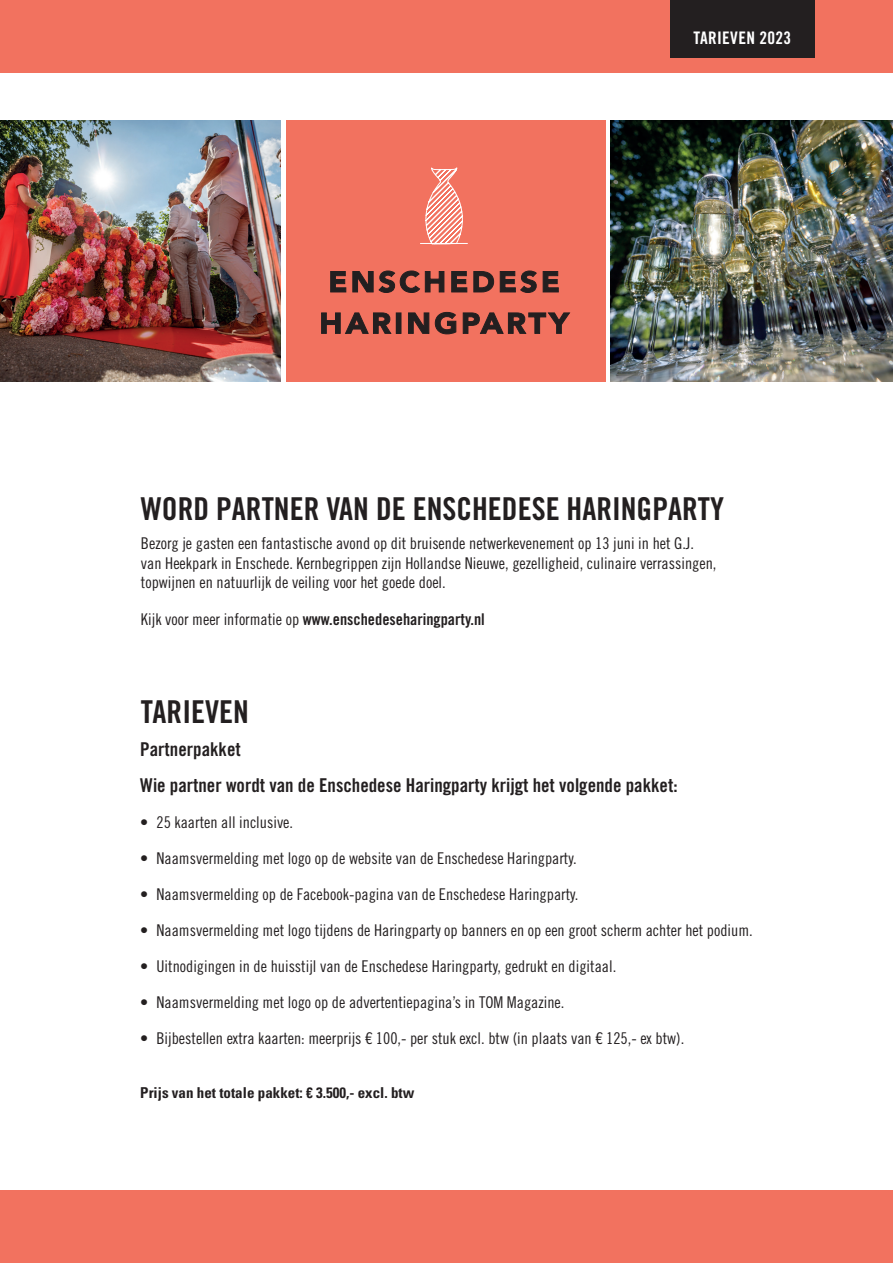
<style>
.page{position:relative;width:893px;height:1263px;background:#fff}
.page>*{position:absolute;margin:0;border:0;box-sizing:border-box;transform-origin:0 0}
.t1{font:31.5px "Trade Gothic LT Std Bd Cn 20";color:#231f20}
.t2{font:19.05px/36px "Trade Gothic LT Std Bd Cn 20";color:#231f20}
.t3{font:17.25px "Trade Gothic LT Std Bd Cn 20";letter-spacing:.02em;color:#fff}
.t4{font:16.2px/19.5px "Trade Gothic LT Std Cn 18";color:#231f20}
.t5{font:16.2px "Trade Gothic LT Std Bd Cn 20";color:#231f20}
.t6{font:700 condensed 15px "Univers LT Std";color:#231f20}
.s1{font-family:"Trade Gothic LT Std Cn 18"}
</style>
<div class="page">
<div style="left:0;top:0;width:893px;height:73px;background:#f2725f"></div>
<div style="left:670px;top:0;width:144px;height:58px;background:#231f20"></div>
<div style="left:286px;top:120px;width:319px;height:261px;background:#f2725f"></div>
<img style="left:0;top:120px;width:280px;height:261px">
<img style="left:611px;top:120px;width:282px;height:261px">
<svg style="left:426px;top:167px;width:37px;height:76px"></svg>
<hr style="left:420px;top:243px;width:48px;height:1px;background:#fff">
<svg style="left:331px;top:271px;width:15px;height:21px"></svg>
<svg style="left:353px;top:271px;width:20px;height:21px"></svg>
<svg style="left:379px;top:271px;width:65px;height:21px"></svg>
<svg style="left:452px;top:271px;width:15px;height:21px"></svg>
<svg style="left:474px;top:271px;width:20px;height:21px"></svg>
<svg style="left:500px;top:271px;width:15px;height:21px"></svg>
<svg style="left:521px;top:271px;width:15px;height:21px"></svg>
<svg style="left:543px;top:271px;width:15px;height:21px"></svg>
<svg style="left:322px;top:313px;width:18px;height:20px"></svg>
<svg style="left:346px;top:313px;width:45px;height:20px"></svg>
<div style="left:396px;top:313px;width:5px;height:20px;background:#231f20"></div>
<svg style="left:408px;top:313px;width:21px;height:20px"></svg>
<svg style="left:435px;top:312px;width:21px;height:22px"></svg>
<svg style="left:463px;top:313px;width:106px;height:20px"></svg>
<div style="left:0;top:1191px;width:893px;height:72px;background:#f2725f"></div>
<p class="t3" style="left:693px;top:27px;width:99px">TARIEVEN 2023</p>
<h1 class="t1" style="left:141px;top:490px;width:585px">WORD PARTNER VAN DE ENSCHEDESE HARINGPARTY</h1>
<p class="t4" style="left:141px;top:534px;width:577px">Bezorg je gasten een fantastische avond op dit bruisende netwerkevenement op 13 juni in het G.J. van Heekpark in Enschede. Kernbegrippen zijn Hollandse Nieuwe, gezelligheid, culinaire verrassingen, topwijnen en natuurlijk de veiling voor het goede doel.</p>
<p class="t5" style="left:141px;top:609px;width:345px"><span class="s1">Kijk voor meer informatie op</span> www.enschedeseharingparty.nl</p>
<h1 class="t1" style="left:141px;top:693px;width:109px">TARIEVEN</h1>
<p class="t2" style="left:140px;top:731px;width:539px">Partnerpakket<br>Wie partner wordt van de Enschedese Haringparty krijgt het volgende pakket:</p>
<p class="t4" style="left:140px;top:812px;width:154px">• 25 kaarten all inclusive.</p>
<p class="t4" style="left:140px;top:848px;width:438px">• Naamsvermelding met logo op de website van de Enschedese Haringparty.</p>
<p class="t4" style="left:140px;top:884px;width:440px">• Naamsvermelding op de Facebook-pagina van de Enschedese Haringparty.</p>
<p class="t4" style="left:140px;top:920px;width:614px">• Naamsvermelding met logo tijdens de Haringparty op banners en op een groot scherm achter het podium.</p>
<p class="t4" style="left:140px;top:956px;width:477px">• Uitnodigingen in de huisstijl van de Enschedese Haringparty, gedrukt en digitaal.</p>
<p class="t4" style="left:140px;top:992px;width:426px">• Naamsvermelding met logo op de advertentiepagina’s in TOM Magazine.</p>
<p class="t4" style="left:140px;top:1028px;width:546px">• Bijbestellen extra kaarten: meerprijs € 100,- per stuk excl. btw (in plaats van € 125,- ex btw).</p>
<p class="t6" style="left:140px;top:1083px;width:276px">Prijs van het totale pakket: € 3.500,- excl. btw</p>
</div>
